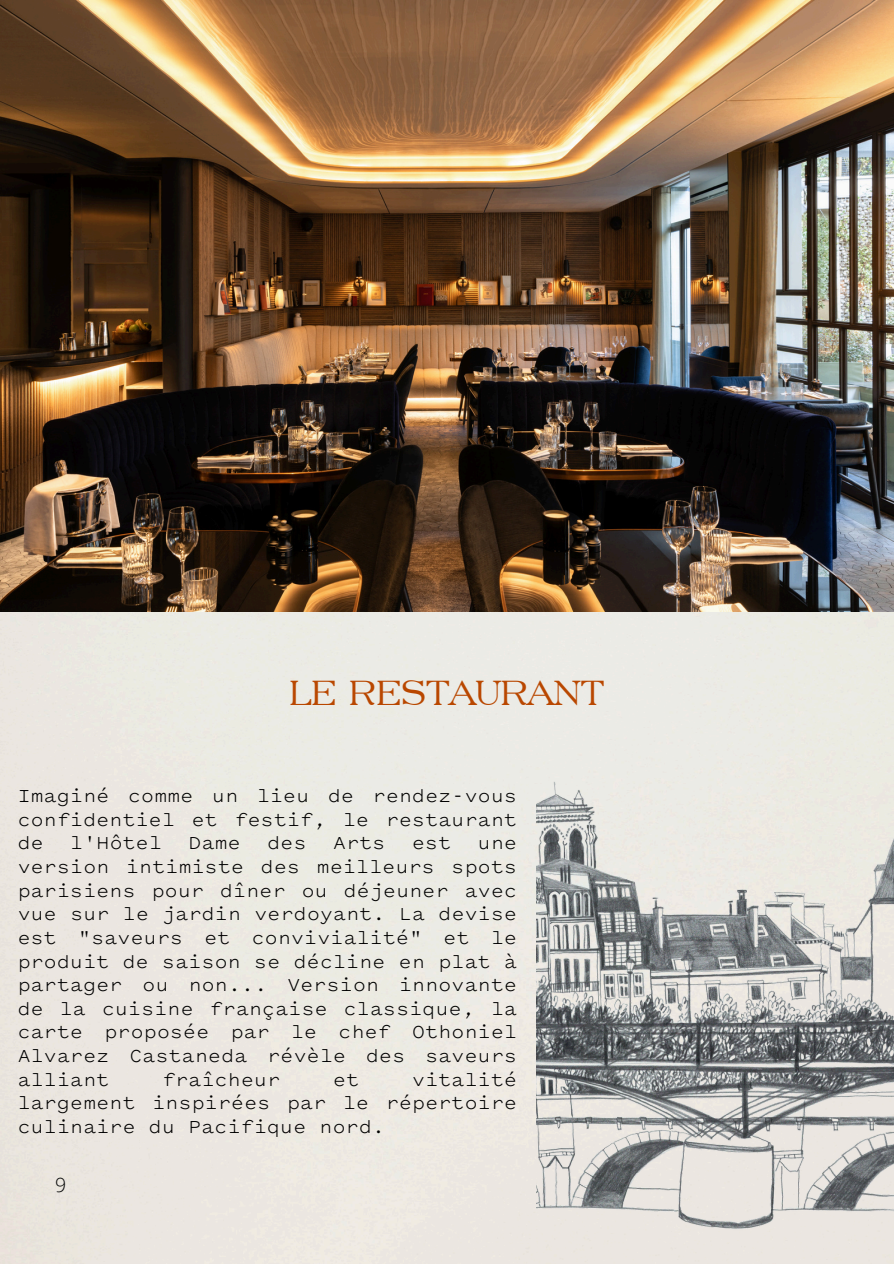
<style>
.page{position:relative;width:894px;height:1264px;background:#fff}
.page>*{position:absolute;margin:0;border:0;box-sizing:border-box;transform-origin:0 0}
.t1{font:34.5px "Engravers Roman BT";color:#b94700}
.t2{font:21px/23.7px "Pitch Sans";letter-spacing:.01em;color:#000;text-align:justify}
.t3{font:300 19.5px "Open Sans";color:#030405}
</style>
<div class="page">
<div style="left:0;top:611px;width:893px;height:652px;background:#ebe9e1"></div>
<img style="left:0;top:0;width:893px;height:611px">
<img style="left:536px;top:651px;width:357px;height:590px">
<h1 class="t1" style="left:289px;top:670px;width:317px">LE RESTAURANT</h1>
<p class="t2" style="left:18px;top:783px;width:500px">Imaginé comme un lieu de rendez-vous confidentiel et festif, le restaurant de</p>
<p class="t2" style="left:70px;top:831px;width:93px">l'Hôtel</p>
<p class="t2" style="left:188px;top:831px;width:54px">Dame</p>
<p class="t2" style="left:267px;top:831px;width:41px">des</p>
<p class="t2" style="left:333px;top:831px;width:54px">Arts</p>
<p class="t2" style="left:412px;top:831px;width:41px">est</p>
<p class="t2" style="left:18px;top:831px;width:500px;text-indent:460px">une version intimiste des meilleurs spots parisiens pour dîner ou déjeuner avec vue sur le jardin verdoyant. La devise est "saveurs et convivialité" et le produit de saison se décline en plat à partager ou non... Version innovante de la cuisine française classique, la carte proposée par le chef Othoniel Alvarez Castaneda révèle des saveurs alliant</p>
<p class="t2" style="left:18px;top:1067px;width:500px;text-indent:394px">vitalité largement inspirées par le répertoire culinaire du Pacifique nord.</p>
<p class="t2" style="left:162px;top:1067px;width:119px">fraîcheur</p>
<p class="t2" style="left:333px;top:1067px;width:28px">et</p>
<p class="t3" style="left:55px;top:1171px;width:13px">9</p>
</div>
